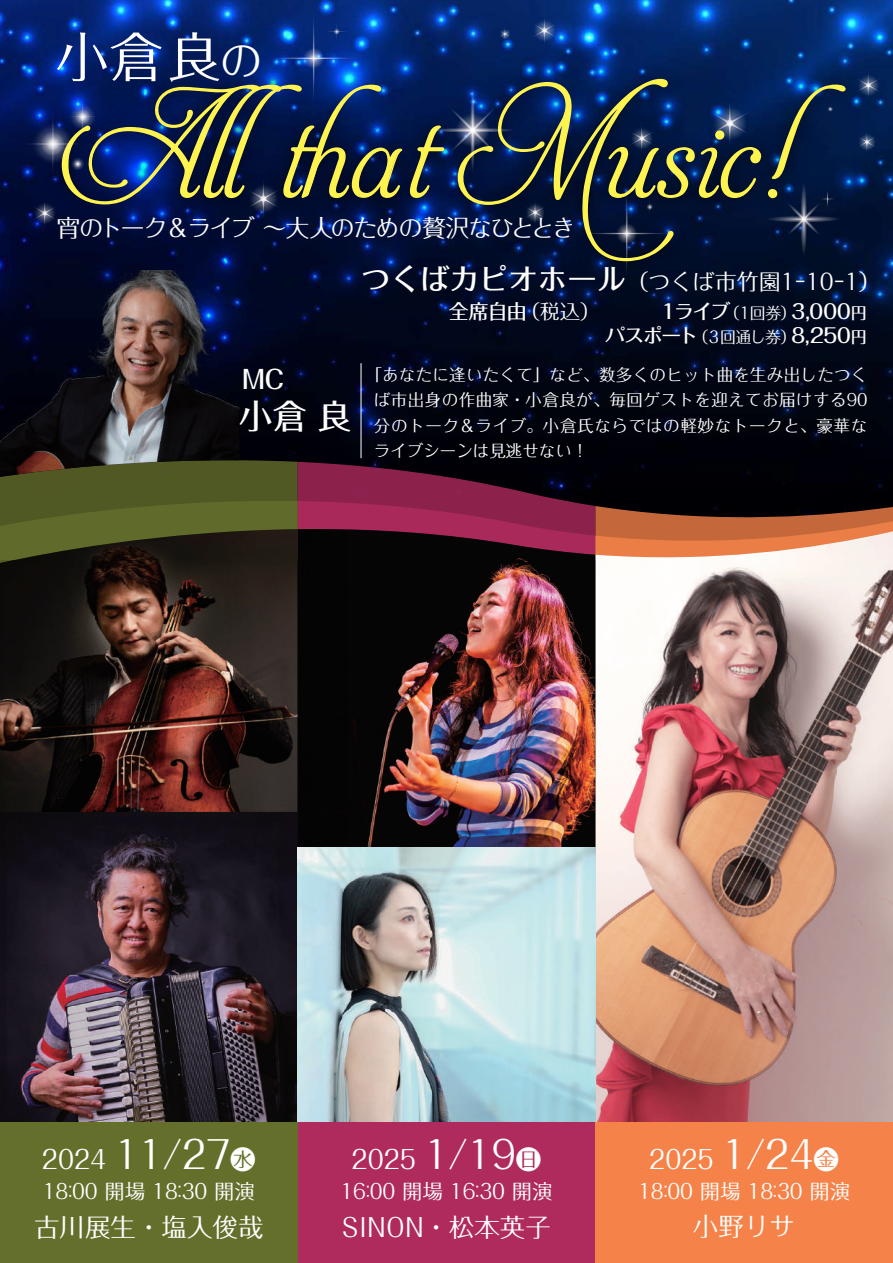
<style>
.page{position:relative;width:893px;height:1263px;background:#fff}
.page>*{position:absolute;margin:0;border:0;box-sizing:border-box;transform-origin:0 0}
.t1{font:94.2px "Aphrodite Slim Text";color:#fff34f}
.t2{font:53.4px "Folk Pro";color:#fff}
.t3{font:38.25px "Folk Pro";color:#fff}
.t4{font:500 33.6px "Folk Pro";color:#fff}
.t5{font:500 29.4px "Folk Pro";color:#fff}
.t6{font:25.5px "Folk Pro";color:#fff}
.t7{font:25.5px "Folk Pro";letter-spacing:.06em;color:#fff}
.t8{font:500 25.5px "Folk Pro";color:#fff}
.t9{font:24px "Folk Pro";letter-spacing:-.075em;color:#fff}
.t10{font:22.05px "Folk Pro";color:#fff}
.t11{font:20.4px "Folk Pro";color:#fff}
.t12{font:500 19.95px "Folk Pro";letter-spacing:-.045em;color:#fff}
.t13{font:19.95px "Folk Pro";color:#fff}
.t14{font:16.5px/25.5px "Folk Pro";letter-spacing:.04em;color:#fff;text-align:justify}
.t15{font:15.9px "Folk Pro";letter-spacing:-.045em;color:#fff}
.t16{font:500 15.9px "Folk Pro";color:#fff}
.s1{font-size:42.75px}
</style>
<div class="page">
<img style="left:0;top:0;width:893px;height:460px">
<img style="left:31px;top:56px;width:837px;height:247px">
<svg style="left:530px;top:14px;width:28px;height:33px"></svg>
<svg style="left:533px;top:19px;width:22px;height:22px"></svg>
<svg style="left:854px;top:69px;width:28px;height:32px"></svg>
<svg style="left:857px;top:74px;width:22px;height:22px"></svg>
<svg style="left:856px;top:129px;width:22px;height:26px"></svg>
<svg style="left:858px;top:133px;width:17px;height:18px"></svg>
<svg style="left:498px;top:26px;width:13px;height:16px"></svg>
<svg style="left:409px;top:78px;width:437px;height:199px;background:#122543"></svg>
<svg style="left:19px;top:14px;width:384px;height:215px;background:#132b5f"></svg>
<svg style="left:0;top:460px;width:893px;height:71px;background:#4f2d26"></svg>
<img style="left:0;top:529px;width:298px;height:594px">
<img style="left:595px;top:531px;width:298px;height:592px">
<img style="left:298px;top:529px;width:297px;height:318px">
<img style="left:298px;top:847px;width:297px;height:276px">
<div style="left:0;top:1123px;width:298px;height:140px;background:#656f2c"></div>
<div style="left:298px;top:1123px;width:297px;height:140px;background:#af2b5e"></div>
<div style="left:595px;top:1123px;width:298px;height:140px;background:#f58349"></div>
<img style="left:0;top:270px;width:239px;height:205px">
<hr style="left:361px;top:363px;width:1px;height:95px;background:#fff">
<h2 class="t2" style="left:56px;top:12px;width:208px">小倉良<span class="s1">の</span></h2>
<h1 class="t1" style="left:274px;top:109px;width:572px">that Music!</h1>
<h1 class="t1" style="left:54px;top:109px;width:249px">All</h1>
<h3 class="t9" style="left:57px;top:208px;width:521px">宵のトーク＆ライブ～大人のための贅沢なひととき</h3>
<h3 class="t5" style="left:361px;top:254px;width:267px">つくばカピオホール</h3>
<p class="t12" style="left:449px;top:295px;width:79px">全席自由</p>
<p class="t13" style="left:520px;top:295px;width:81px">（税込）</p>
<h3 class="t10" style="left:626px;top:263px;width:256px">（つくば市竹園1-10-1(</h3>
<p class="t12" style="left:674px;top:295px;width:58px">ライブ</p>
<p class="t12" style="left:792px;top:295px;width:61px">3,000</p>
<p class="t12" style="left:659px;top:295px;width:21px">１</p>
<p class="t15" style="left:724px;top:300px;width:17px">（</p>
<p class="t15" style="left:750px;top:300px;width:48px">回券）</p>
<p class="t16" style="left:851px;top:300px;width:17px">円</p>
<p class="t15" style="left:737px;top:300px;width:17px">１</p>
<h3 class="t8" style="left:243px;top:358px;width:43px">MC</h3>
<h3 class="t4" style="left:239px;top:388px;width:114px">小倉良</h3>
<p class="t12" style="left:605px;top:319px;width:95px">パスポート</p>
<p class="t12" style="left:791px;top:319px;width:61px">8,250</p>
<p class="t15" style="left:692px;top:324px;width:17px">（</p>
<p class="t15" style="left:706px;top:324px;width:92px">３回通し券）</p>
<p class="t16" style="left:851px;top:324px;width:17px">円</p>
<p class="t14" style="left:374px;top:359px;width:495px;text-indent:-8px">「あなたに逢いたくて」など、数多くのヒット曲を生み出したつくば市出身の作曲家・小倉良が、毎回ゲストを迎えてお届けする90分のトーク＆ライブ。小倉氏ならではの軽妙なトークと、豪華なライブシーンは見逃せない!</p>
<h3 class="t3" style="left:115px;top:1122px;width:117px">11/27</h3>
<h3 class="t6" style="left:230px;top:1137px;width:27px">水</h3>
<h3 class="t6" style="left:42px;top:1137px;width:66px">2024</h3>
<p class="t11" style="left:43px;top:1174px;width:214px">1 8：00 開場 1 8：30 開演</p>
<h3 class="t3" style="left:424px;top:1122px;width:93px">1/19</h3>
<h3 class="t6" style="left:516px;top:1137px;width:27px">日</h3>
<h3 class="t6" style="left:352px;top:1137px;width:66px">2025</h3>
<p class="t11" style="left:340px;top:1174px;width:214px">1 6：00 開場 1 6：30 開演</p>
<h3 class="t3" style="left:722px;top:1122px;width:93px">1/24</h3>
<h3 class="t6" style="left:813px;top:1137px;width:27px">金</h3>
<h3 class="t6" style="left:649px;top:1137px;width:66px">2025</h3>
<p class="t11" style="left:638px;top:1174px;width:214px">1 8：00 開場 1 8：30 開演</p>
<h3 class="t6" style="left:34px;top:1205px;width:231px">古川展生・塩入俊哉</h3>
<h3 class="t7" style="left:342px;top:1205px;width:210px">SINON・松本英子</h3>
<h3 class="t6" style="left:693px;top:1205px;width:103px">小野リサ</h3>
</div>
